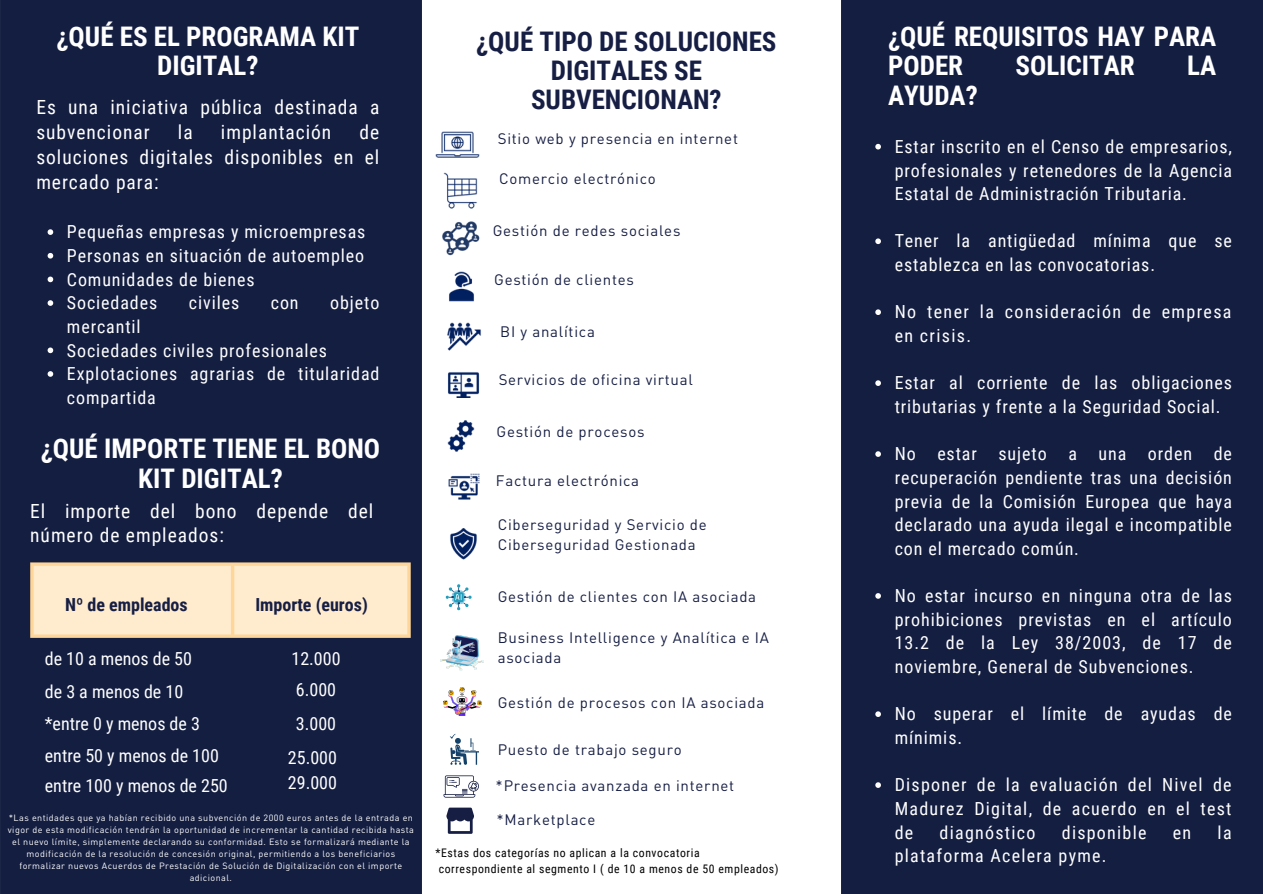
<style>
.page{position:relative;width:1263px;height:894px;background:#fff}
.page>*{position:absolute;margin:0;border:0;box-sizing:border-box;transform-origin:0 0}
.t1{font:700 27px/29.2px "Roboto Condensed";color:#fff;text-align:center}
.t2{font:700 27px/29.2px "Roboto Condensed";color:#161e44;text-align:center}
.t3{font:19.5px/24.8px "Roboto Condensed";letter-spacing:.05em;color:#fff}
.t4{font:18px/23.7px "Roboto Condensed";letter-spacing:.05em;color:#fff}
.t5{font:18px "Roboto Condensed";color:#fff}
.t6{font:18px "Roboto Condensed";letter-spacing:.07em;color:#fff}
.t7{font:18px/23.7px "Roboto Condensed";letter-spacing:.075em;color:#fff}
.t8{font:700 18px "Roboto Condensed";color:#161e44}
.t9{font:15px/20.2px "DIN Pro";letter-spacing:.05em;color:#161e44}
.t10{font:11.7px/15.8px "Roboto Condensed";letter-spacing:.05em;color:#000}
.t11{font:9px/12px "DIN Pro";letter-spacing:.05em;color:#fff;text-align:center}
</style>
<div class="page">
<div style="left:841px;top:0;width:422px;height:893px;background:#141e41"></div>
<svg style="left:446px;top:807px;width:28px;height:26px"></svg>
<svg style="left:443px;top:775px;width:36px;height:22px"></svg>
<div style="left:0;top:0;width:422px;height:893px;background:#141e41"></div>
<div style="left:34px;top:565px;width:373px;height:69px;background:#ffebcd"></div>
<svg style="left:30px;top:565px;width:4px;height:69px"></svg>
<hr style="left:231px;top:565px;width:3px;height:69px;background:#ffd699">
<svg style="left:407px;top:565px;width:4px;height:69px"></svg>
<hr style="left:30px;top:562px;width:381px;height:3px;background:#ffd699">
<hr style="left:30px;top:634px;width:381px;height:3px;background:#ffd699">
<svg style="left:450px;top:733px;width:29px;height:31px"></svg>
<svg style="left:48px;top:229px;width:5px;height:6px"></svg>
<svg style="left:48px;top:253px;width:5px;height:5px"></svg>
<svg style="left:48px;top:276px;width:5px;height:6px"></svg>
<svg style="left:48px;top:300px;width:5px;height:6px"></svg>
<svg style="left:48px;top:347px;width:5px;height:6px"></svg>
<svg style="left:48px;top:371px;width:5px;height:5px"></svg>
<img style="left:450px;top:528px;width:27px;height:32px">
<img style="left:448px;top:473px;width:31px;height:27px">
<img style="left:449px;top:271px;width:25px;height:31px">
<img style="left:447px;top:420px;width:28px;height:32px">
<img style="left:443px;top:172px;width:35px;height:37px">
<img style="left:442px;top:221px;width:38px;height:35px">
<img style="left:435px;top:131px;width:44px;height:27px">
<svg style="left:875px;top:144px;width:6px;height:5px"></svg>
<svg style="left:875px;top:238px;width:6px;height:6px"></svg>
<svg style="left:875px;top:309px;width:6px;height:6px"></svg>
<svg style="left:875px;top:380px;width:6px;height:6px"></svg>
<svg style="left:875px;top:451px;width:6px;height:6px"></svg>
<svg style="left:875px;top:593px;width:6px;height:5px"></svg>
<svg style="left:875px;top:711px;width:6px;height:5px"></svg>
<svg style="left:875px;top:782px;width:6px;height:5px"></svg>
<img style="left:447px;top:322px;width:34px;height:29px">
<img style="left:448px;top:372px;width:32px;height:26px">
<svg style="left:445px;top:584px;width:27px;height:26px"></svg>
<img style="left:440px;top:635px;width:43px;height:35px">
<img style="left:443px;top:687px;width:39px;height:28px">
<h3 class="t1" style="left:57px;top:22px;width:304px">¿QUÉ ES EL PROGRAMA KIT<br>DIGITAL?</h3>
<h3 class="t3" style="left:36px;top:95px;width:344px">Es una iniciativa pública destinada a subvencionar</h3>
<h3 class="t3" style="left:36px;top:120px;width:344px;text-align:justify;text-indent:323px">de soluciones digitales disponibles en el mercado para:</h3>
<h3 class="t4" style="left:67px;top:220px;width:300px">Pequeñas empresas y microempresas</h3>
<h3 class="t4" style="left:67px;top:244px;width:299px">Personas en situación de autoempleo</h3>
<h3 class="t4" style="left:67px;top:267px;width:189px">Comunidades de bienes</h3>
<h3 class="t4" style="left:67px;top:291px;width:92px">Sociedades</h3>
<h3 class="t4" style="left:189px;top:291px;width:52px">civiles</h3>
<h3 class="t4" style="left:271px;top:291px;width:29px">con</h3>
<h3 class="t4" style="left:330px;top:291px;width:51px">objeto</h3>
<h3 class="t4" style="left:67px;top:315px;width:75px">mercantil</h3>
<h3 class="t4" style="left:67px;top:338px;width:262px">Sociedades civiles profesionales</h3>
<h3 class="t4" style="left:67px;top:362px;width:314px">Explotaciones agrarias de titularidad compartida</h3>
<h3 class="t3" style="left:178px;top:120px;width:16px">la</h3>
<h3 class="t3" style="left:221px;top:120px;width:112px">implantación</h3>
<h2 class="t1" style="left:41px;top:434px;width:341px">¿QUÉ IMPORTE TIENE EL BONO<br>KIT DIGITAL?</h2>
<h3 class="t3" style="left:30px;top:498px;width:344px">El importe del bono depende del número de empleados:</h3>
<p class="t8" style="left:65px;top:594px;width:124px">Nº de empleados</p>
<h1 class="t8" style="left:255px;top:594px;width:114px">Importe (euros)</h1>
<p class="t5" style="left:45px;top:648px;width:149px">de 10 a menos de 50</p>
<p class="t4" style="left:291px;top:647px;width:51px">12.000</p>
<h3 class="t5" style="left:45px;top:680px;width:140px">de 3 a menos de 10</h3>
<p class="t5" style="left:45px;top:713px;width:157px">*entre 0 y menos de 3</p>
<p class="t4" style="left:296px;top:677px;width:42px">6.000</p>
<p class="t4" style="left:296px;top:711px;width:42px">3.000</p>
<p class="t5" style="left:45px;top:745px;width:175px">entre 50 y menos de 100</p>
<h4 class="t4" style="left:288px;top:745px;width:51px">25.000</h4>
<p class="t5" style="left:45px;top:774px;width:184px">entre 100 y menos de 250</p>
<h4 class="t4" style="left:288px;top:771px;width:51px">29.000</h4>
<p class="t11" style="left:8px;top:812px;width:408px">*Las entidades que ya habían recibido una subvención de 2000 euros antes de la entrada en vigor de esta modificación tendrán la oportunidad de incrementar la cantidad recibida hasta el nuevo límite, simplemente declarando su conformidad. Esto se formalizará mediante la modificación de la resolución de concesión original, permitiendo a los beneficiarios formalizar nuevos Acuerdos de Prestación de Solución de Digitalización con el importe adicional.</p>
<h2 class="t2" style="left:476px;top:27px;width:302px">¿QUÉ TIPO DE SOLUCIONES<br>DIGITALES SE<br>SUBVENCIONAN?</h2>
<h4 class="t9" style="left:498px;top:130px;width:242px">Sitio web y presencia en internet</h4>
<h4 class="t9" style="left:499px;top:170px;width:158px">Comercio electrónico</h4>
<h4 class="t9" style="left:493px;top:222px;width:189px">Gestión de redes sociales</h4>
<h4 class="t9" style="left:494px;top:271px;width:141px">Gestión de clientes</h4>
<p class="t9" style="left:500px;top:322px;width:96px">BI y analítica</p>
<p class="t9" style="left:499px;top:371px;width:196px">Servicios de oficina virtual</p>
<h4 class="t9" style="left:496px;top:422px;width:149px">Gestión de procesos</h4>
<h3 class="t9" style="left:496px;top:471px;width:145px">Factura electrónica</h3>
<p class="t9" style="left:498px;top:515px;width:211px">Ciberseguridad y Servicio de<br>Ciberseguridad Gestionada</p>
<h5 class="t9" style="left:498px;top:588px;width:260px">Gestión de clientes con IA asociada</h5>
<h1 class="t9" style="left:498px;top:628px;width:273px">Business Intelligence y Analítica e IA asociada</h1>
<p class="t9" style="left:498px;top:694px;width:268px">Gestión de procesos con IA asociada</p>
<p class="t9" style="left:498px;top:740px;width:185px">Puesto de trabajo seguro</p>
<h4 class="t9" style="left:496px;top:777px;width:240px">*Presencia avanzada en internet</h4>
<h4 class="t9" style="left:496px;top:810px;width:100px">*Marketplace</h4>
<h4 class="t10" style="left:435px;top:844px;width:345px">*Estas dos categorías no aplican a la convocatoria correspondiente al segmento I ( de 10 a menos de 50 empleados)</h4>
<p class="t1" style="left:888px;top:22px;width:329px;text-align:left">¿QUÉ REQUISITOS HAY PARA<br>PODER</p>
<p class="t1" style="left:1015px;top:51px;width:121px">SOLICITAR</p>
<p class="t1" style="left:1187px;top:51px;width:31px">LA</p>
<p class="t1" style="left:888px;top:81px;width:91px">AYUDA?</p>
<h4 class="t4" style="left:895px;top:135px;width:339px;text-align:justify">Estar inscrito en el Censo de empresarios, profesionales y retenedores de la Agencia Estatal de Administración Tributaria.</h4>
<p class="t4" style="left:895px;top:229px;width:339px">Tener la antigüedad mínima que se establezca en las convocatorias.</p>
<h4 class="t7" style="left:895px;top:300px;width:338px">No tener la consideración de empresa en crisis.</h4>
<p class="t4" style="left:895px;top:371px;width:339px">Estar al corriente de las obligaciones tributarias y frente a la Seguridad Social.</p>
<h4 class="t4" style="left:895px;top:442px;width:339px;text-align:justify">No estar sujeto a una orden de recuperación pendiente tras una decisión previa de la Comisión Europea que haya declarado una ayuda ilegal e incompatible con el mercado común.</h4>
<p class="t4" style="left:895px;top:584px;width:339px;text-align:justify">No estar incurso en ninguna otra de las prohibiciones previstas en el artículo 13.2 de la Ley 38/2003, de 17 de noviembre, General de Subvenciones.</p>
<h4 class="t4" style="left:895px;top:702px;width:339px">No superar el límite de ayudas de mínimis.</h4>
<p class="t4" style="left:895px;top:773px;width:338px;text-align:justify">Disponer de la evaluación del Nivel de Madurez Digital, de acuerdo en el test de</p>
<p class="t6" style="left:940px;top:821px;width:97px">diagnóstico</p>
<p class="t6" style="left:1062px;top:821px;width:86px">disponible</p>
<p class="t4" style="left:1173px;top:820px;width:20px">en</p>
<p class="t4" style="left:1218px;top:820px;width:16px">la</p>
<p class="t6" style="left:895px;top:845px;width:214px">plataforma Acelera pyme.</p>
</div>
